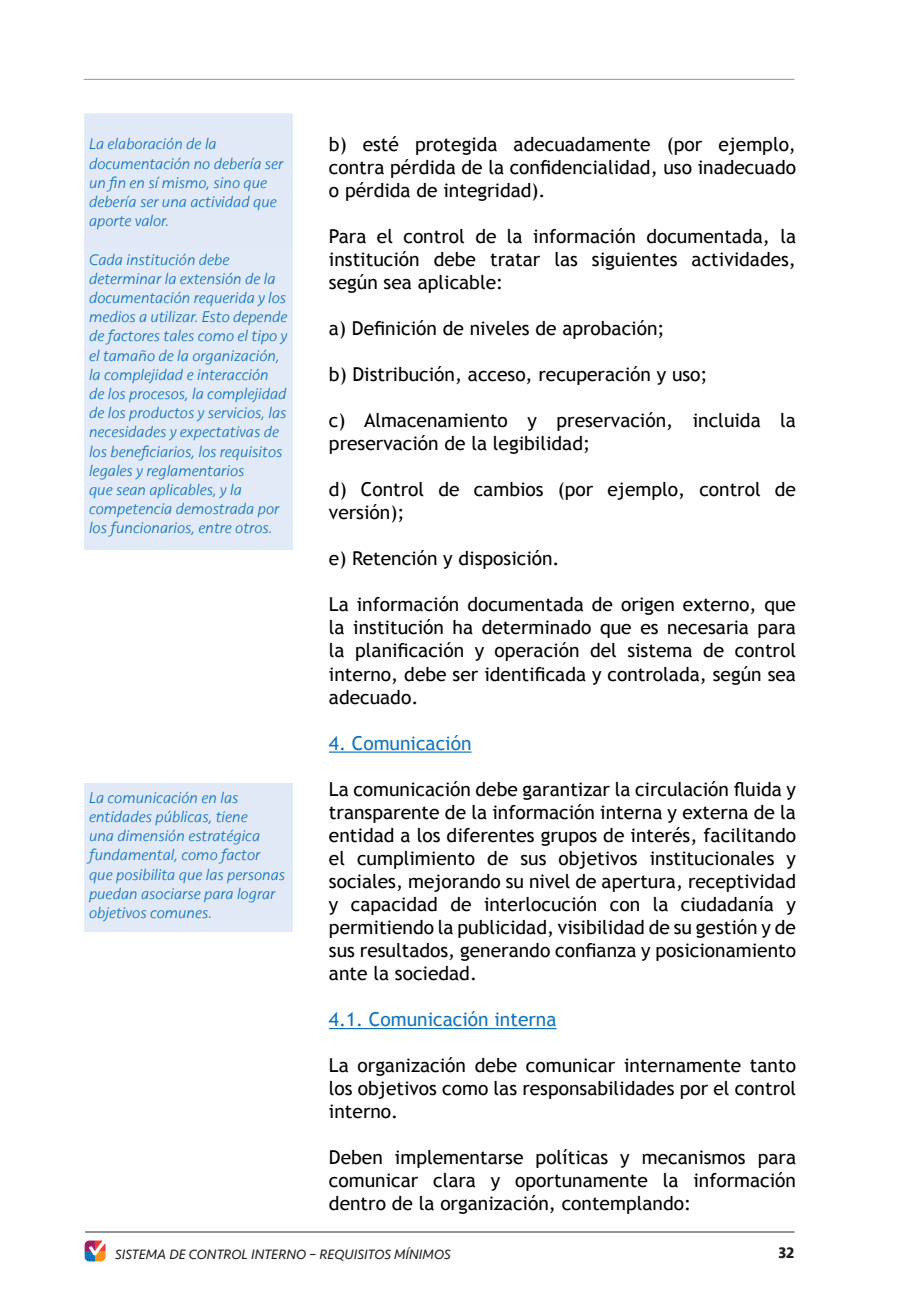
<style>
.page{position:relative;width:908px;height:1304px;background:#fff}
.page>*{position:absolute;margin:0;border:0;box-sizing:border-box;transform-origin:0 0}
.t1{font:19.2px/23px "Trebuchet MS";color:#000;text-align:justify}
.t2{font:19.2px "Trebuchet MS";color:#1074bc}
.t3{font:italic 300 16px/19.2px "Seravek";color:#1074bc}
.t4{font:700 16px "Seravek";color:#231f20}
.t5{font:italic 14px "Seravek";color:#231f20}
</style>
<div class="page">
<hr style="left:85px;top:1231px;width:709px;height:2px;background:#939598">
<hr style="left:84px;top:79px;width:710px;height:1px;background:#939598">
<svg style="left:85px;top:1240px;width:21px;height:22px"></svg>
<div style="left:84px;top:235px;width:209px;height:315px;background:#e1eaf6"></div>
<div style="left:84px;top:113px;width:209px;height:122px;background:#e1e9f6"></div>
<div style="left:84px;top:905px;width:209px;height:27px;background:#e1eaf6"></div>
<div style="left:84px;top:783px;width:209px;height:122px;background:#e1e9f6"></div>
<hr style="left:329px;top:751px;width:142px;height:2px;background:#1074bc">
<hr style="left:329px;top:1028px;width:227px;height:1px;background:#1074bc">
<p class="t3" style="left:89px;top:135px;width:196px">La elaboración de la documentación no debería ser un fin en sí mismo, sino que debería ser una actividad que aporte valor.</p>
<p class="t3" style="left:89px;top:250px;width:200px">Cada institución debe determinar la extensión de la documentación requerida y los medios a utilizar. Esto depende de factores tales como el tipo y el tamaño de la organización, la complejidad e interacción de los procesos, la complejidad de los productos y servicios, las necesidades y expectativas de los beneficiarios, los requisitos legales y reglamentarios<br>que sean aplicables, y la competencia demostrada por los funcionarios, entre otros.</p>
<p class="t3" style="left:89px;top:788px;width:198px">La comunicación en las entidades públicas, tiene<br>una dimensión estratégica fundamental, como factor que posibilita que las personas puedan asociarse para lograr objetivos comunes.</p>
<p class="t1" style="left:329px;top:133px;width:468px">b) esté protegida adecuadamente (por ejemplo, contra pérdida de la confidencialidad, uso inadecuado o pérdida de integridad).</p>
<p class="t1" style="left:329px;top:225px;width:468px">Para el control de la información documentada, la institución debe tratar las siguientes actividades, según sea aplicable:</p>
<p class="t1" style="left:329px;top:317px;width:337px">a) Definición de niveles de aprobación;</p>
<p class="t1" style="left:329px;top:363px;width:380px">b) Distribución, acceso, recuperación y uso;</p>
<p class="t1" style="left:329px;top:409px;width:468px">c) Almacenamiento y preservación, incluida la preservación de la legibilidad;</p>
<p class="t1" style="left:329px;top:478px;width:468px">d) Control de cambios (por ejemplo, control de versión);</p>
<p class="t1" style="left:329px;top:547px;width:232px">e) Retención y disposición.</p>
<p class="t1" style="left:329px;top:593px;width:468px">La información documentada de origen externo, que la institución ha determinado que es necesaria para la planificación y operación del sistema de control interno, debe ser identificada y controlada, según sea adecuado.</p>
<p class="t2" style="left:329px;top:732px;width:144px">4. Comunicación</p>
<p class="t1" style="left:329px;top:778px;width:468px">La comunicación debe garantizar la circulación fluida y transparente de la información interna y externa de la entidad a los diferentes grupos de interés, facilitando el cumplimiento de sus objetivos institucionales y sociales, mejorando su nivel de apertura, receptividad y capacidad de interlocución con la ciudadanía y permitiendo la publicidad, visibilidad de su gestión y de sus resultados, generando confianza y posicionamiento ante la sociedad.</p>
<p class="t2" style="left:329px;top:1008px;width:229px">4.1. Comunicación interna</p>
<p class="t1" style="left:329px;top:1054px;width:468px">La organización debe comunicar internamente tanto los objetivos como las responsabilidades por el control interno.</p>
<p class="t1" style="left:329px;top:1146px;width:468px">Deben implementarse políticas y mecanismos para comunicar clara y oportunamente la información dentro de la organización, contemplando:</p>
<p class="t5" style="left:115px;top:1243px;width:337px">SISTEMA DE CONTROL INTERNO – REQUISITOS MÍNIMOS</p>
<p class="t4" style="left:778px;top:1240px;width:18px">32</p>
</div>
